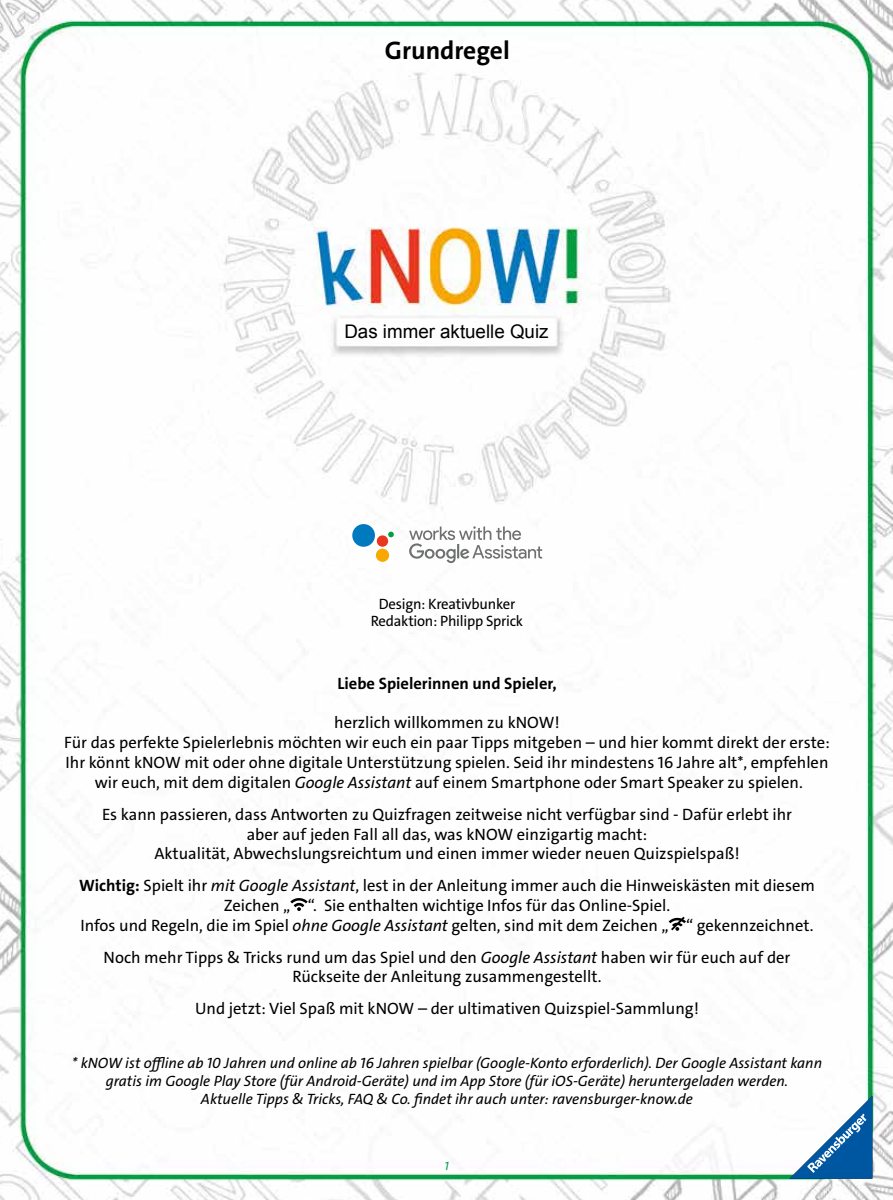
<style>
.page{position:relative;width:893px;height:1200px;background:#fff}
.page>*{position:absolute;margin:0;border:0;box-sizing:border-box;transform-origin:0 0}
.t1{font:700 25.5px "The Sans C4 s";color:#000}
.t2{font:18.75px "Arial";color:#000}
.t3{font:16.5px/19.8px "The Sans C4 s";color:#000;text-align:center}
.t4{font:700 16.5px "The Sans C4 s";color:#000}
.t5{font:italic 15px/18px "The Sans C4 s";color:#000;text-align:center}
.t6{font:15px/17.2px "The Sans C4 s";letter-spacing:-.015em;color:#000;text-align:center}
.t7{font:italic 12px "The Sans C4 s";color:#009f43}
.s1{font-style:italic}
.s2{font-weight:700}
</style>
<div class="page">
<img style="left:0;top:0;width:893px;height:1199px">
<svg style="left:789px;top:1095px;width:83px;height:83px"></svg>
<svg style="left:388px;top:531px;width:6px;height:6px"></svg>
<div style="left:377px;top:535px;width:11px;height:11px;background:#e9371f;border-radius:50%"></div>
<div style="left:376px;top:548px;width:13px;height:13px;background:#f8a800;border-radius:50%"></div>
<div style="left:352px;top:524px;width:23px;height:22px;background:#0079be;border-radius:50%"></div>
<svg style="left:409px;top:526px;width:133px;height:37px"></svg>
<svg style="left:290px;top:896px;width:18px;height:14px"></svg>
<svg style="left:669px;top:916px;width:17px;height:14px"></svg>
<h1 class="t1" style="left:385px;top:34px;width:126px">Grundregel</h1>
<p class="t2" style="left:344px;top:319px;width:206px">Das immer aktuelle Quiz</p>
<p class="t6" style="left:371px;top:595px;width:154px">Design: Kreativbunker<br>Redaktion: Philipp Sprick</p>
<p class="t4" style="left:337px;top:672px;width:221px">Liebe Spielerinnen und Spieler,</p>
<p class="t3" style="left:64px;top:713px;width:767px">herzlich willkommen zu kNOW!<br>Für das perfekte Spielerlebnis möchten wir euch ein paar Tipps mitgeben – und hier kommt direkt der erste:<br>Ihr könnt kNOW mit oder ohne digitale Unterstützung spielen. Seid ihr mindestens 16 Jahre alt*, empfehlen wir euch, mit dem digitalen <span class="s1">Google Assistant</span> auf einem Smartphone oder Smart Speaker zu spielen.</p>
<p class="t3" style="left:102px;top:804px;width:692px">Es kann passieren, dass Antworten zu Quizfragen zeitweise nicht verfügbar sind - Dafür erlebt ihr aber auf jeden Fall all das, was kNOW einzigartig macht:<br>Aktualität, Abwechslungsreichtum und einen immer wieder neuen Quizspielspaß!</p>
<p class="t3" style="left:79px;top:875px;width:737px"><span class="s2">Wichtig:</span> Spielt ihr <span class="s1">mit Google Assistant</span>, lest in der Anleitung immer auch die Hinweiskästen mit diesem<br>Zeichen „ “. Sie enthalten wichtige Infos für das Online-Spiel.<br>Infos und Regeln, die im Spiel <span class="s1">ohne Google Assistant</span> gelten, sind mit dem Zeichen „ “ gekennzeichnet.</p>
<p class="t3" style="left:104px;top:947px;width:688px">Noch mehr Tipps &amp; Tricks rund um das Spiel und den <span class="s1">Google Assistant</span> haben wir für euch auf der<br>Rückseite der Anleitung zusammengestellt.</p>
<p class="t3" style="left:195px;top:998px;width:505px">Und jetzt: Viel Spaß mit kNOW – der ultimativen Quizspiel-Sammlung!</p>
<p class="t5" style="left:72px;top:1054px;width:752px">* kNOW ist offline ab 10 Jahren und online ab 16 Jahren spielbar (Google-Konto erforderlich). Der Google Assistant kann gratis im Google Play Store (für Android-Geräte) und im App Store (für iOS-Geräte) heruntergeladen werden.<br>Aktuelle Tipps &amp; Tricks, FAQ &amp; Co. findet ihr auch unter: ravensburger-know.de</p>
<p class="t7" style="left:444px;top:1157px;width:6px">1</p>
</div>
